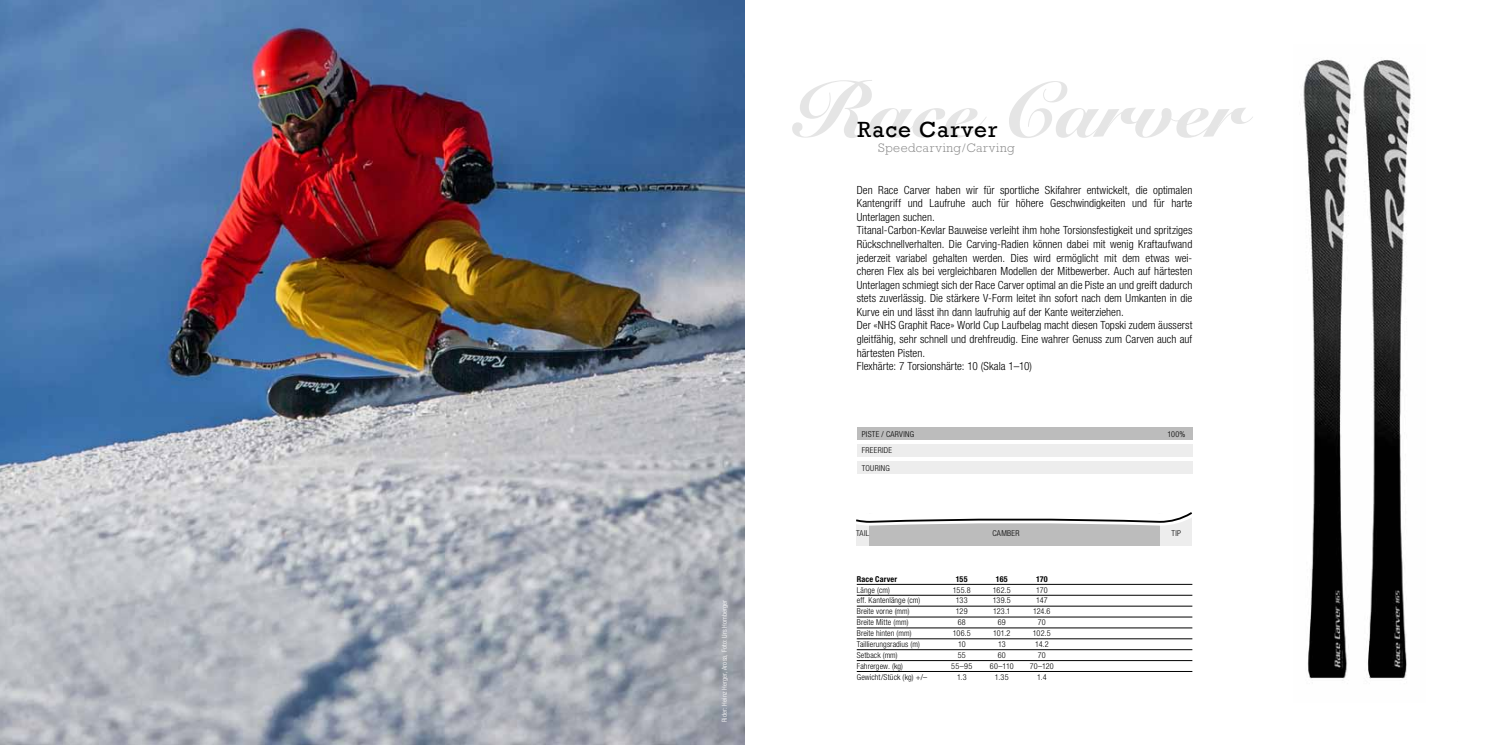
<style>
.page{position:relative;width:1489px;height:745px;background:#fff}
.page>*{position:absolute;margin:0;border:0;box-sizing:border-box;transform-origin:0 0}
.t1{font:900 77.25px "Snell Roundhand";color:#e5e5e5}
.t2{font:22.5px "Rockwell";letter-spacing:.05em;color:#000}
.t3{font:300 12.5px "Rockwell";letter-spacing:.04em;color:#878787}
.t4{font:300 condensed 11.25px/13.5px "Helvetica Neue LT Std";letter-spacing:.005em;color:#000}
.t5{font:300 condensed 8.12px/17px "Helvetica Neue LT Std";letter-spacing:.015em;color:#000}
.t6{font:700 condensed 8.12px "Helvetica Neue LT Std";letter-spacing:.02em;color:#000}
.t7{font:300 condensed 6.88px "Helvetica Neue LT Std";letter-spacing:.02em;color:#fff}
</style>
<div class="page">
<img style="left:0;top:0;width:744px;height:744px">
<svg style="left:0;top:0;width:4px;height:4px"></svg>
<div style="left:856px;top:513px;width:13px;height:32px;background:#ededed"></div>
<div style="left:1159px;top:513px;width:32px;height:32px;background:#ededed"></div>
<div style="left:869px;top:513px;width:290px;height:32px;background:#bcbcbc"></div>
<svg style="left:856px;top:512px;width:336px;height:19px"></svg>
<hr style="left:856px;top:583px;width:336px;height:1px;background:#000">
<hr style="left:856px;top:594px;width:336px;height:1px;background:#000">
<hr style="left:856px;top:605px;width:336px;height:1px;background:#000">
<hr style="left:856px;top:616px;width:336px;height:1px;background:#000">
<hr style="left:856px;top:627px;width:336px;height:1px;background:#000">
<hr style="left:856px;top:638px;width:336px;height:1px;background:#000">
<hr style="left:856px;top:649px;width:336px;height:1px;background:#000">
<hr style="left:856px;top:660px;width:336px;height:1px;background:#000">
<hr style="left:856px;top:670px;width:336px;height:1px;background:#000">
<div style="left:856px;top:444px;width:336px;height:13px;background:#ededed"></div>
<div style="left:856px;top:461px;width:336px;height:13px;background:#ededed"></div>
<div style="left:856px;top:427px;width:336px;height:13px;background:#bcbcbc"></div>
<img style="left:1303px;top:59px;width:110px;height:622px">
<p class="t7" style="left:720px;top:721px;width:124px;rotate:-90deg">Rider: Heinz Herger, Arosa, Foto: Urs Homberger</p>
<h1 class="t1" style="left:791px;top:64px;width:454px">Race Carver</h1>
<h2 class="t2" style="left:857px;top:116px;width:141px">Race Carver</h2>
<p class="t3" style="left:878px;top:140px;width:138px">Speedcarving/Carving</p>
<p class="t4" style="left:856px;top:183px;width:337px">Den Race Carver haben wir für sportliche Skifahrer entwickelt, die optimalen Kantengriff und Laufruhe auch für höhere Geschwindigkeiten und für harte Unterlagen suchen.<br>Titanal-Carbon-Kevlar Bauweise verleiht ihm hohe Torsionsfestigkeit und spritziges Rückschnellverhalten. Die Carving-Radien können dabei mit wenig Kraftaufwand jederzeit variabel gehalten werden. Dies wird ermöglicht mit dem etwas wei&shy;cheren Flex als bei vergleichbaren Modellen der Mitbewerber. Auch auf härtesten Unterlagen schmiegt sich der Race Carver optimal an die Piste an und greift dadurch stets zuverlässig. Die stärkere V-Form leitet ihn sofort nach dem Umkanten in die Kurve ein und lässt ihn dann laufruhig auf der Kante weiterziehen.<br>Der «NHS Graphit Race» World Cup Laufbelag macht diesen Topski zudem äusserst gleitfähig, sehr schnell und drehfreudig. Eine wahrer Genuss zum Carven auch auf härtesten Pisten.<br>Flexhärte: 7 Torsionshärte: 10 (Skala 1–10)</p>
<p class="t5" style="left:861px;top:425px;width:9px">Piste</p>
<p class="t5" style="left:881px;top:425px;width:14px">/ Carving</p>
<p class="t5" style="left:861px;top:441px;width:9px">Freeride<br>Touring</p>
<p class="t5" style="left:1167px;top:425px;width:19px">100%</p>
<p class="t5" style="left:856px;top:524px;width:8px">Tail</p>
<p class="t5" style="left:992px;top:524px;width:10px">Camber</p>
<p class="t5" style="left:1171px;top:524px;width:8px">Tip</p>
<p class="t6" style="left:856px;top:573px;width:42px">Race Carver</p>
<p class="t6" style="left:955px;top:573px;width:13px">155</p>
<p class="t6" style="left:995px;top:573px;width:13px">165</p>
<p class="t6" style="left:1035px;top:573px;width:13px">170</p>
<p class="t5" style="left:856px;top:580px;width:35px">Länge (cm)</p>
<p class="t5" style="left:952px;top:580px;width:19px">155.8</p>
<p class="t5" style="left:992px;top:580px;width:19px">162.5</p>
<p class="t5" style="left:1036px;top:580px;width:13px">170</p>
<p class="t5" style="left:856px;top:591px;width:65px">eff. Kantenlänge (cm)</p>
<p class="t5" style="left:955px;top:591px;width:13px">133</p>
<p class="t5" style="left:992px;top:591px;width:19px">139.5</p>
<p class="t5" style="left:1036px;top:591px;width:13px">147</p>
<p class="t5" style="left:856px;top:602px;width:54px">Breite vorne (mm)</p>
<p class="t5" style="left:955px;top:602px;width:13px">129</p>
<p class="t5" style="left:993px;top:602px;width:19px">123.1</p>
<p class="t5" style="left:1033px;top:602px;width:19px">124.6</p>
<p class="t5" style="left:856px;top:613px;width:53px">Breite Mitte (mm)</p>
<p class="t5" style="left:957px;top:613px;width:10px">68</p>
<p class="t5" style="left:997px;top:613px;width:10px">69</p>
<p class="t5" style="left:1037px;top:613px;width:9px">70</p>
<p class="t5" style="left:856px;top:624px;width:56px">Breite hinten (mm)</p>
<p class="t5" style="left:952px;top:624px;width:19px">106.5</p>
<p class="t5" style="left:993px;top:624px;width:19px">101.2</p>
<p class="t5" style="left:1032px;top:624px;width:19px">102.5</p>
<p class="t5" style="left:856px;top:635px;width:65px">Taillierungsradius (m)</p>
<p class="t5" style="left:957px;top:635px;width:9px">10</p>
<p class="t5" style="left:998px;top:635px;width:9px">13</p>
<p class="t5" style="left:1034px;top:635px;width:15px">14.2</p>
<p class="t5" style="left:856px;top:646px;width:42px">Setback (mm)</p>
<p class="t5" style="left:957px;top:646px;width:10px">55</p>
<p class="t5" style="left:997px;top:646px;width:10px">60</p>
<p class="t5" style="left:1037px;top:646px;width:9px">70</p>
<p class="t5" style="left:856px;top:657px;width:48px">Fahrergew. (kg)</p>
<p class="t5" style="left:951px;top:657px;width:23px">55–95</p>
<p class="t5" style="left:989px;top:657px;width:25px">60–110</p>
<p class="t5" style="left:1029px;top:657px;width:25px">70–120</p>
<p class="t5" style="left:856px;top:667px;width:72px">Gewicht/Stück (kg) +/–</p>
<p class="t5" style="left:956px;top:667px;width:11px">1.3</p>
<p class="t5" style="left:994px;top:667px;width:15px">1.35</p>
<p class="t5" style="left:1037px;top:667px;width:11px">1.4</p>
</div>
